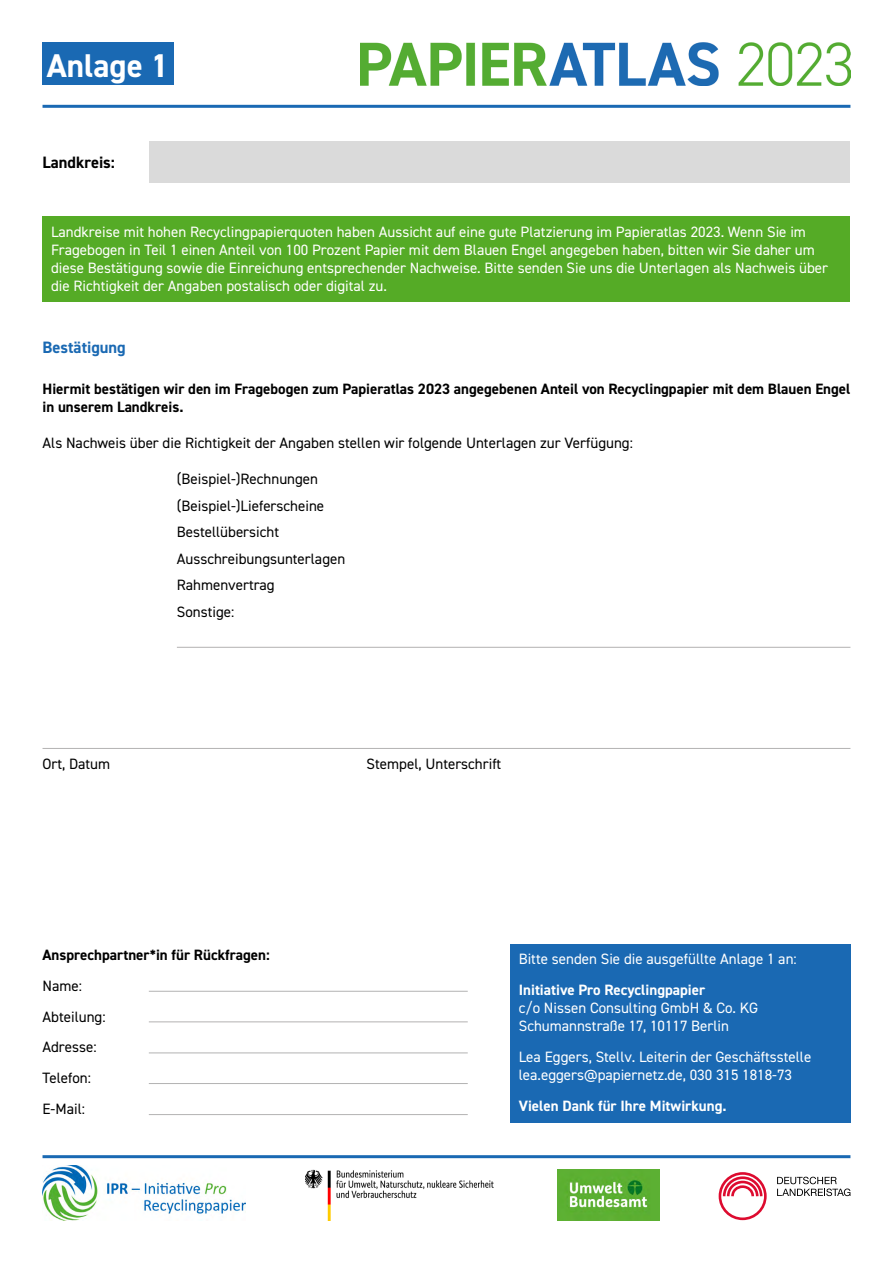
<style>
.page{position:relative;width:893px;height:1263px;background:#fff}
.page>*{position:absolute;margin:0;border:0;box-sizing:border-box;transform-origin:0 0}
.t1{font:700 33px "DIN2014";color:#fff}
.t2{font:700 16.5px "DIN2014";color:#1a69b3}
.t3{font:700 16.5px "DIN2014";color:#000}
.t4{font:15px/18px "DIN2014";color:#fff}
.t5{font:15px/26.5px "DIN2014";color:#000}
.t6{font:700 15px/18px "DIN2014";color:#000}
.t7{font:700 15px "DIN2014";color:#fff}
</style>
<div class="page">
<div style="left:43px;top:43px;width:131px;height:42px;background:#1a69b3"></div>
<hr style="left:43px;top:105px;width:807px;height:3px;background:#1a69b3">
<div style="left:150px;top:141px;width:700px;height:41px;background:#dadada"></div>
<div style="left:43px;top:217px;width:807px;height:85px;background:#55ab26"></div>
<hr style="left:43px;top:748px;width:807px;height:1px;background:#b3b2b2">
<hr style="left:177px;top:647px;width:673px;height:1px;background:#b3b2b2">
<img style="left:360px;top:43px;width:490px;height:42px">
<div style="left:510px;top:944px;width:340px;height:179px;background:#1a69b3"></div>
<hr style="left:43px;top:1155px;width:807px;height:3px;background:#1a69b3">
<hr style="left:149px;top:991px;width:319px;height:1px;background:#b3b2b2">
<hr style="left:149px;top:1021px;width:319px;height:1px;background:#b3b2b2">
<hr style="left:149px;top:1052px;width:319px;height:1px;background:#b3b2b2">
<hr style="left:149px;top:1083px;width:319px;height:1px;background:#b3b2b2">
<hr style="left:149px;top:1114px;width:319px;height:1px;background:#b3b2b2">
<img style="left:43px;top:1165px;width:203px;height:55px">
<img style="left:557px;top:1169px;width:102px;height:51px">
<img style="left:305px;top:1169px;width:188px;height:51px">
<svg style="left:777px;top:1177px;width:73px;height:19px"></svg>
<svg style="left:719px;top:1172px;width:48px;height:48px"></svg>
<h1 class="t1" style="left:47px;top:43px;width:124px">Anlage 1</h1>
<p class="t3" style="left:43px;top:151px;width:74px">Landkreis:</p>
<p class="t4" style="left:51px;top:223px;width:778px">Landkreise mit hohen Recyclingpapierquoten haben Aussicht auf eine gute Platzierung im Papieratlas 2023. Wenn Sie im Fragebogen in Teil 1 einen Anteil von 100 Prozent Papier mit dem Blauen Engel angegeben haben, bitten wir Sie daher um diese Bestätigung sowie die Einreichung entsprechender Nachweise. Bitte senden Sie uns die Unterlagen als Nachweis über die Richtigkeit der Angaben postalisch oder digital zu.</p>
<p class="t2" style="left:43px;top:336px;width:85px">Bestätigung</p>
<p class="t6" style="left:43px;top:380px;width:809px">Hiermit bestätigen wir den im Fragebogen zum Papieratlas 2023 angegebenen Anteil von Recyclingpapier mit dem Blauen Engel in unserem Landkreis.</p>
<p class="t5" style="left:43px;top:430px;width:592px">Als Nachweis über die Richtigkeit der Angaben stellen wir folgende Unterlagen zur Verfügung:</p>
<p class="t5" style="left:177px;top:466px;width:170px">(Beispiel-)Rechnungen (Beispiel-)Lieferscheine<br>Bestellübersicht<br>Ausschreibungsunterlagen<br>Rahmenvertrag<br>Sonstige:</p>
<p class="t5" style="left:43px;top:751px;width:69px">Ort, Datum</p>
<p class="t5" style="left:367px;top:751px;width:136px">Stempel, Unterschrift</p>
<p class="t6" style="left:43px;top:946px;width:229px">Ansprechpartner*in für Rückfragen:</p>
<p class="t5" style="left:43px;top:970px;width:65px;line-height:30.8px">Name:<br>Abteilung:<br>Adresse:<br>Telefon:<br>E-Mail:</p>
<p class="t4" style="left:519px;top:950px;width:280px">Bitte senden Sie die ausgefüllte Anlage 1 an:</p>
<p class="t7" style="left:519px;top:980px;width:188px">Initiative Pro Recyclingpapier</p>
<p class="t4" style="left:519px;top:998px;width:241px">c/o Nissen Consulting GmbH &amp; Co. KG<br>Schumannstraße 17, 10117 Berlin</p>
<p class="t4" style="left:519px;top:1047px;width:294px">Lea Eggers, Stellv. Leiterin der Geschäftsstelle lea.eggers@papiernetz.de, 030 315 1818-73</p>
<p class="t7" style="left:519px;top:1095px;width:209px">Vielen Dank für Ihre Mitwirkung.</p>
</div>
